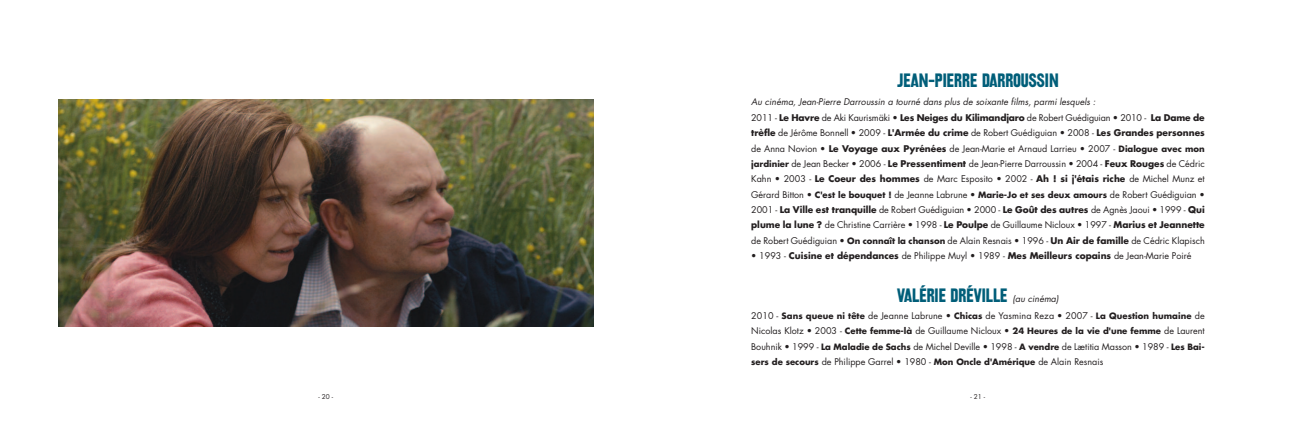
<style>
.page{position:relative;width:1304px;height:426px;background:#fff}
.page>*{position:absolute;margin:0;border:0;box-sizing:border-box;transform-origin:0 0}
.t1{font:18px "Railroad Gothic";color:#015e79}
.t2{font:9px/15.3px "Futura";color:#231f20;text-align:justify}
.t3{font:6.5px "Futura";color:#231f20}
.s1{font-style:italic}
.s2{font-weight:700}
.s3{font-weight:700;font-size:8.5px}
.s4{font-family:"Futura";font-style:italic;font-size:9px;color:#231f20}
</style>
<div class="page">
<img style="left:58px;top:99px;width:535px;height:227px">
<h1 class="t1" style="left:897px;top:70px;width:163px">JEAN-PIERRE DARROUSSIN</h1>
<p class="t2" style="left:751px;top:95px;width:455px;text-align:left"><span class="s1">Au cinéma, Jean-Pierre Darroussin a tourné dans plus de soixante films, parmi lesquels :<br></span>2011 - <span class="s2">Le Havre</span> de Aki Kaurismäki • <span class="s2">Les Neiges du Kilimandjaro</span> de Robert Guédiguian • 2010 - <span class="s2">La Dame de trèfle</span> de Jérôme Bonnell • 2009 - <span class="s2">L'Armée du crime</span> de Robert Guédiguian • 2008 - <span class="s2">Les Grandes personnes </span>de Anna Novion • <span class="s2">Le Voyage aux Pyrénées</span> de Jean-Marie et Arnaud Larrieu • 2007 - <span class="s3">Dialogue avec mon jardinier</span> de Jean Becker • 2006 - <span class="s2">Le Pressentiment</span> de Jean-Pierre Darroussin • 2004 - <span class="s2">Feux Rouges</span> de Cédric Kahn • 2003 - <span class="s2">Le Coeur des hommes</span> de Marc Esposito • 2002 - <span class="s2">Ah ! si j'étais riche</span> de Michel Munz et Gérard Bitton • <span class="s3">C'est le bouquet !</span> de Jeanne Labrune • <span class="s3">Marie-Jo et ses deux amours</span> de Robert Guédiguian • 2001 - <span class="s2">La Ville est tranquille</span> de Robert Guédiguian • 2000 - <span class="s2">Le Goût des autres</span> de Agnès Jaoui • 1999 - <span class="s2">Qui plume la lune ?</span> de Christine Carrière • 1998 - <span class="s2">Le Poulpe</span> de Guillaume Nicloux • 1997 - <span class="s2">Marius et Jeannette </span>de Robert Guédiguian • <span class="s3">On connaît la chanson</span> de Alain Resnais • 1996 - <span class="s2">Un Air de famille</span> de Cédric Klapisch</p>
<p class="t2" style="left:751px;top:249px;width:442px">• 1993 - <span class="s2">Cuisine et dépendances</span> de Philippe Muyl • 1989 - <span class="s2">Mes Meilleurs copains</span> de Jean-Marie Poiré</p>
<h1 class="t1" style="left:897px;top:285px;width:163px">VALÉRIE DRÉVILLE <span class="s4">(au cinéma)</span></h1>
<p class="t2" style="left:751px;top:308px;width:455px">2010 - <span class="s3">Sans queue ni tête</span> de Jeanne Labrune • <span class="s3">Chicas</span> de Yasmina Reza • 2007 - <span class="s3">La Question humaine</span> de Nicolas Klotz • 2003 - <span class="s3">Cette femme-là</span> de Guillaume Nicloux • <span class="s3">24 Heures de la vie d'une femme</span> de Laurent Bouhnik • 1999 - <span class="s3">La Maladie de Sachs</span> de Michel Deville • 1998 - <span class="s3">A vendre</span> de Lætitia Masson • 1989 - <span class="s3">Les Bai&shy;sers de secours</span> de Philippe Garrel • 1980 - <span class="s3">Mon Oncle d'Amérique</span> de Alain Resnais</p>
<p class="t3" style="left:319px;top:393px;width:16px">-20-</p>
<p class="t3" style="left:970px;top:393px;width:16px">-21-</p>
</div>
